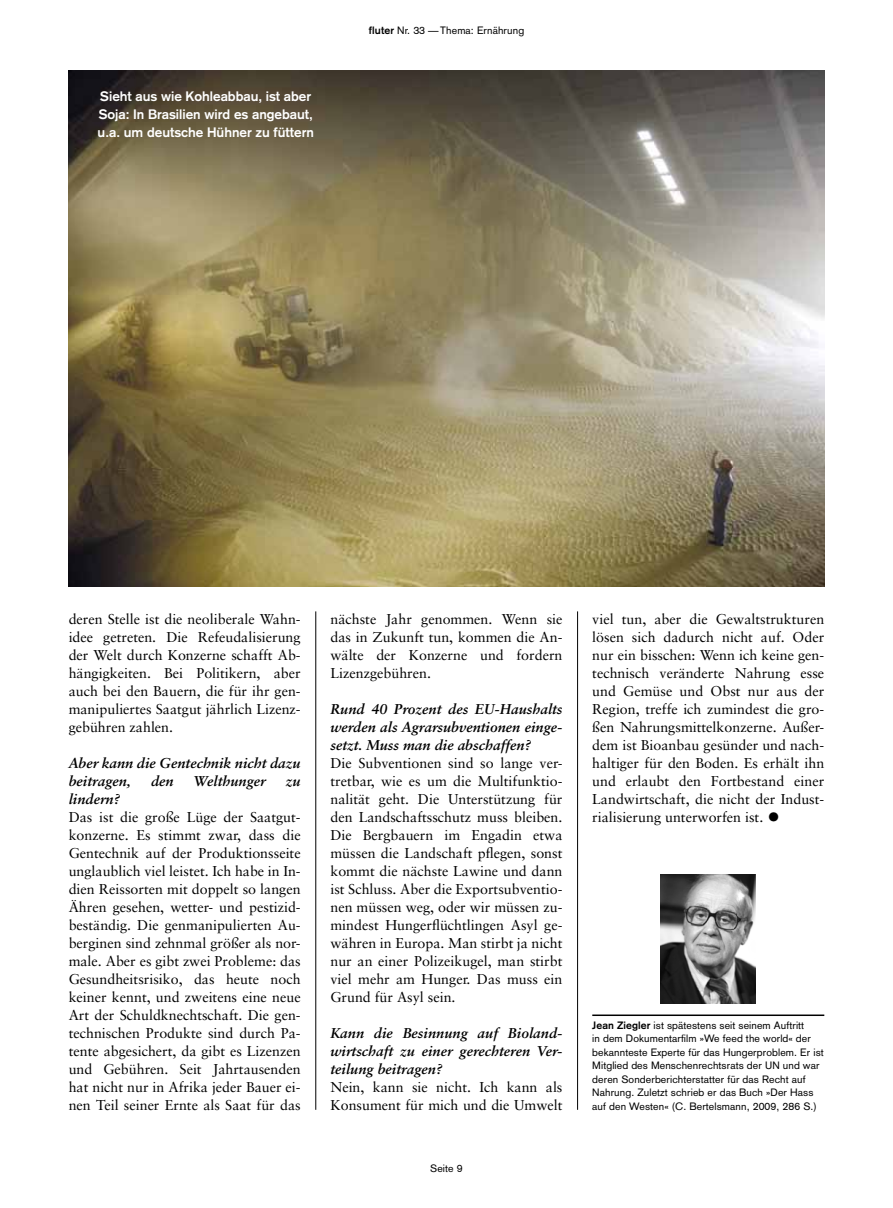
<style>
.page{position:relative;width:893px;height:1208px;background:#fff}
.page>*{position:absolute;margin:0;border:0;box-sizing:border-box;transform-origin:0 0}
.t1{font:14.25px/18px "Sabon";color:#000;text-align:justify}
.t2{font:italic 700 14.25px/18px "Sabon";color:#000;text-align:justify}
.t3{font:700 13.5px/18px "Akzidenz Grotesk";color:#fff}
.t4{font:10.5px/13.5px "Akzidenz Grotesk";letter-spacing:.01em;color:#000}
.s1{font-weight:700}
.s2{font-size:26.25px}
</style>
<div class="page">
<img style="left:69px;top:71px;width:755px;height:516px">
<hr style="left:592px;top:1014px;width:232px;height:2px;background:#000">
<img style="left:661px;top:875px;width:95px;height:128px">
<hr style="left:315px;top:611px;width:1px;height:498px;background:#000">
<hr style="left:577px;top:611px;width:1px;height:498px;background:#000">
<p class="t3" style="left:98px;top:88px;width:218px">Sieht aus wie Kohleabbau, ist aber<br>Soja: In Brasilien wird es angebaut, u.a. um deutsche Hühner zu füttern</p>
<p class="t4" style="left:369px;top:23px;width:157px"><span class="s1">fluter</span> Nr. 33 —Thema: Ernährung</p>
<p class="t1" style="left:69px;top:609px;width:234px">deren Stelle ist die neoliberale Wahn&shy;idee getreten. Die Refeudalisierung der Welt durch Konzerne schafft Ab&shy;hängigkeiten. Bei Politikern, aber auch bei den Bauern, die für ihr gen&shy;manipuliertes Saatgut jährlich Lizenz&shy;gebühren zahlen.</p>
<p class="t2" style="left:69px;top:753px;width:233px">Aber kann die Gentechnik nicht dazu beitragen,</p>
<p class="t2" style="left:151px;top:771px;width:24px">den</p>
<p class="t2" style="left:194px;top:771px;width:73px">Welthunger</p>
<p class="t2" style="left:286px;top:771px;width:16px">zu</p>
<p class="t2" style="left:69px;top:789px;width:53px">lindern?</p>
<p class="t1" style="left:69px;top:807px;width:234px">Das ist die große Lüge der Saatgut&shy;konzerne. Es stimmt zwar, dass die Gentechnik auf der Produktionsseite unglaublich viel leistet. Ich habe in In&shy;dien Reissorten mit doppelt so langen Ähren gesehen, wetter- und pestizid&shy;beständig. Die genmanipulierten Au&shy;berginen sind zehnmal größer als nor&shy;male. Aber es gibt zwei Probleme: das Gesundheitsrisiko, das heute noch keiner kennt, und zweitens eine neue Art der Schuldknechtschaft. Die gen&shy;technischen Produkte sind durch Pa&shy;tente abgesichert, da gibt es Lizenzen und Gebühren. Seit Jahrtausenden hat nicht nur in Afrika jeder Bauer ei&shy;nen Teil seiner Ernte als Saat für das</p>
<p class="t1" style="left:330px;top:609px;width:234px">nächste Jahr genommen. Wenn sie das in Zukunft tun, kommen die An&shy;wälte der Konzerne und fordern Lizenzgebühren.</p>
<p class="t2" style="left:330px;top:699px;width:234px">Rund 40 Prozent des EU-Haushalts werden als Agrarsubventionen einge&shy;setzt. Muss man die abschaffen?</p>
<p class="t1" style="left:330px;top:753px;width:234px">Die Subventionen sind so lange ver&shy;tretbar, wie es um die Multifunktio&shy;nalität geht. Die Unterstützung für den Landschaftsschutz muss bleiben.<br>Die Bergbauern im Engadin etwa müssen die Landschaft pflegen, sonst kommt die nächste Lawine und dann ist Schluss. Aber die Exportsubventio&shy;nen müssen weg, oder wir müssen zu&shy;mindest Hungerflüchtlingen Asyl ge&shy;währen in Europa. Man stirbt ja nicht nur an einer Polizeikugel, man stirbt viel mehr am Hunger. Das muss ein Grund für Asyl sein.</p>
<p class="t2" style="left:330px;top:1023px;width:234px">Kann die Besinnung auf Bioland&shy;wirtschaft zu einer gerechteren Ver&shy;teilung beitragen?</p>
<p class="t1" style="left:330px;top:1077px;width:234px">Nein, kann sie nicht. Ich kann als<br>Konsument für mich und die Umwelt</p>
<p class="t4" style="left:430px;top:1161px;width:34px">Seite 9</p>
<p class="t1" style="left:592px;top:609px;width:234px">viel tun, aber die Gewaltstrukturen lösen sich dadurch nicht auf. Oder nur ein bisschen: Wenn ich keine gen&shy;technisch veränderte Nahrung esse und Gemüse und Obst nur aus der Region, treffe ich zumindest die gro&shy;ßen Nahrungsmittelkonzerne. Außer&shy;dem ist Bioanbau gesünder und nach&shy;haltiger für den Boden. Es erhält ihn und erlaubt den Fortbestand einer Landwirtschaft, die nicht der Indust&shy;rialisierung unterworfen ist. <span class="s2">•</span></p>
<p class="t4" style="left:592px;top:1018px;width:233px"><span class="s1">Jean Ziegler</span> ist spätestens seit seinem Auftritt<br>in dem Dokumentarfilm »We feed the world« der bekannteste Experte für das Hungerproblem. Er ist Mitglied des Menschenrechtsrats der UN und war deren Sonderberichterstatter für das Recht auf Nahrung. Zuletzt schrieb er das Buch »Der Hass auf den Westen« (C. Bertelsmann, 2009, 286 S.)</p>
</div>
